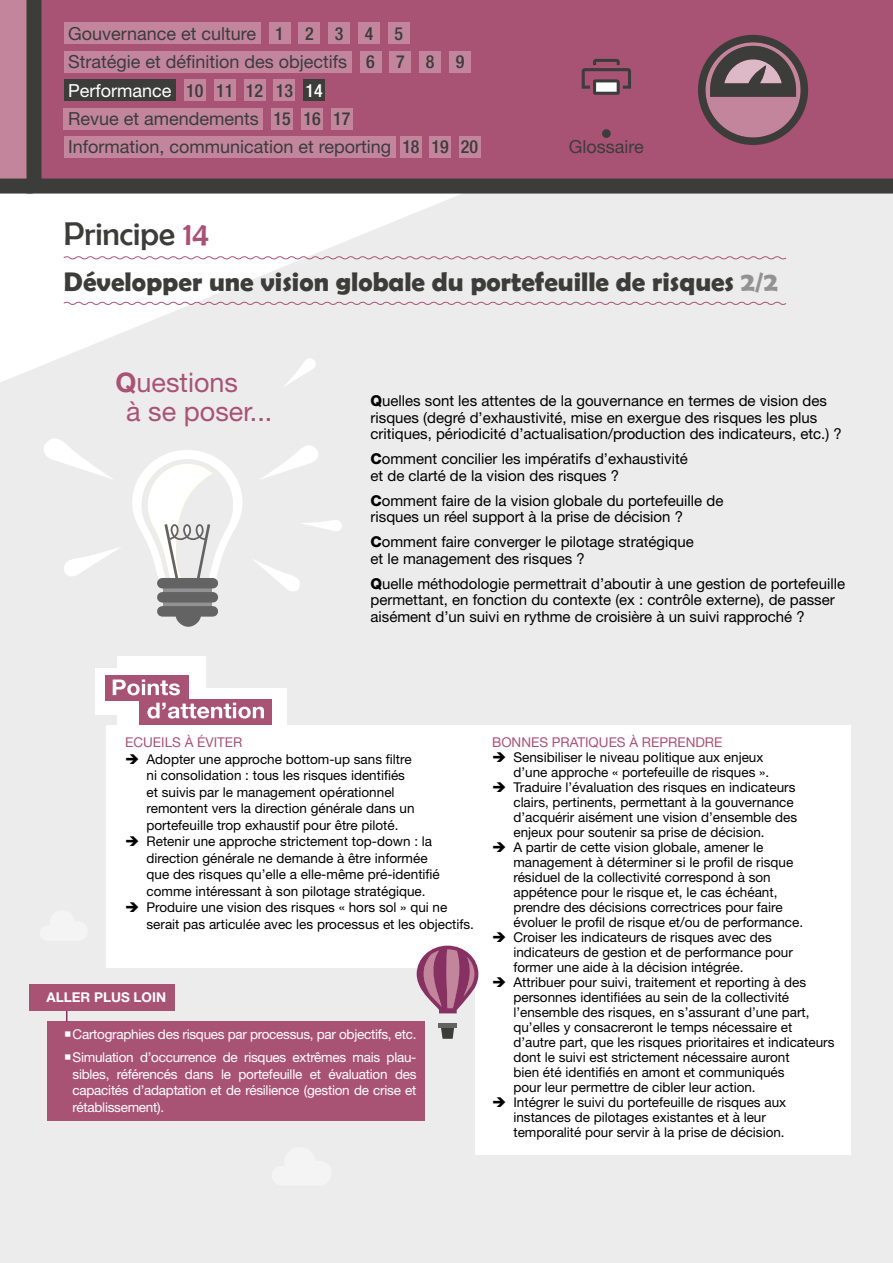
<style>
.page{position:relative;width:893px;height:1263px;background:#fff}
.page>*{position:absolute;margin:0;border:0;box-sizing:border-box;transform-origin:0 0}
.Principe{font:33px "Berlin Sans FB";color:#3c3c3b}
.T01_0_68_8_38{font:700 27px "Berlin Sans FB Demi";color:#3c3c3b}
.Question_a_se_poser{font:27px "Helvetica Neue LT Std";color:#a95374}
.t1{font:18px/28.5px "Helvetica Neue LT Std";color:#3c3c3b}
.Menu_CHIFFRES_White{font:500 condensed 18px "Helvetica Neue LT Std";color:#3c3c3b}
.t2{font:18px "Helvetica Neue LT Std";color:#fff}
.Menu_CHIFFRES_Grey{font:500 condensed 18px "Helvetica Neue LT Std";color:#fff}
.Question_a_se_poser-2{font:15px/16.5px "Helvetica Neue LT Std";color:#000}
.t3{font:13.5px/15px "Helvetica Neue LT Std";color:#000}
.t4{font:13.5px/16.5px "Helvetica Neue LT Std";letter-spacing:-.02em;color:#fff;text-align:justify}
.Texte_Courant_Juitif{font:13.5px "Helvetica Neue LT Std";color:#a95374}
.Texte_Courant_Juitif-2{font:700 13.5px "Helvetica Neue LT Std";color:#fff}
.s1{color:#a95374}
.s2{color:#929292}
.s3{font-weight:700}
.s4{font-weight:800}
</style>
<div class="page">
<div style="left:0;top:179px;width:893px;height:1084px;background:#ececec"></div>
<svg style="left:0;top:194px;width:443px;height:188px;fill:#fff"></svg>
<div style="left:0;top:0;width:33px;height:179px;background:#c2859c"></div>
<div style="left:0;top:179px;width:33px;height:15px;background:#3c3c3b"></div>
<svg style="left:19px;top:0;width:874px;height:201px;background:#a4607a"></svg>
<svg style="left:698px;top:34px;width:110px;height:111px;background:#855e6d"></svg>
<div style="left:304px;top:80px;width:21px;height:21px;background:#3c3c3b"></div>
<div style="left:184px;top:80px;width:21px;height:21px;background:#c2859c"></div>
<div style="left:475px;top:804px;width:375px;height:351px;background:#fff"></div>
<div style="left:106px;top:725px;width:744px;height:243px;background:#fff"></div>
<svg style="left:132px;top:450px;width:110px;height:142px"></svg>
<div style="left:163px;top:584px;width:48px;height:26px;background:linear-gradient(to right,#868686,#868686)"></div>
<div style="left:162px;top:578px;width:51px;height:10px;background:#646363"></div>
<div style="left:162px;top:592px;width:51px;height:10px;background:#646363"></div>
<div style="left:162px;top:606px;width:51px;height:11px;background:#646363"></div>
<svg style="left:176px;top:617px;width:25px;height:10px"></svg>
<svg style="left:44px;top:439px;width:68px;height:40px"></svg>
<svg style="left:64px;top:547px;width:56px;height:29px"></svg>
<svg style="left:261px;top:445px;width:57px;height:34px"></svg>
<svg style="left:253px;top:559px;width:47px;height:32px"></svg>
<svg style="left:302px;top:520px;width:40px;height:11px"></svg>
<svg style="left:282px;top:355px;width:35px;height:32px"></svg>
<div style="left:117px;top:656px;width:88px;height:61px;background:#fff"></div>
<div style="left:95px;top:668px;width:88px;height:47px;background:#fff"></div>
<div style="left:117px;top:688px;width:169px;height:44px;background:#fff"></div>
<div style="left:139px;top:699px;width:133px;height:26px;background:#a95374"></div>
<svg style="left:147px;top:703px;width:117px;height:15px"></svg>
<div style="left:105px;top:675px;width:84px;height:26px;background:#a95374"></div>
<svg style="left:113px;top:679px;width:67px;height:16px"></svg>
<div style="left:47px;top:1021px;width:378px;height:99px;background:#a95374"></div>
<div style="left:30px;top:984px;width:145px;height:26px;background:#a95374"></div>
<svg style="left:417px;top:946px;width:61px;height:67px"></svg>
<svg style="left:441px;top:1028px;width:13px;height:11px"></svg>
<div style="left:438px;top:1023px;width:19px;height:5px;background:#646363"></div>
<svg style="left:63px;top:255px;width:724px;height:5px"></svg>
<svg style="left:63px;top:301px;width:724px;height:5px"></svg>
<div style="left:602px;top:129px;width:9px;height:9px;background:#3c3c3b;border-radius:50%"></div>
<svg style="left:582px;top:59px;width:49px;height:36px;background:#8d5d6f"></svg>
<h3 class="t1" style="left:68px;top:19px;width:281px">Gouvernance et culture<br>Stratégie et définition des objectifs</h3>
<h3 class="t2" style="left:68px;top:79px;width:105px">Performance</h3>
<h3 class="t1" style="left:68px;top:104px;width:325px">Revue et amendements<br>Information, communication et reporting</h3>
<h3 class="Menu_CHIFFRES_White" style="left:275px;top:23px;width:10px">1</h3>
<h3 class="Menu_CHIFFRES_White" style="left:305px;top:23px;width:10px">2</h3>
<h3 class="Menu_CHIFFRES_White" style="left:335px;top:23px;width:10px">3</h3>
<h3 class="Menu_CHIFFRES_White" style="left:365px;top:23px;width:10px">4</h3>
<h3 class="Menu_CHIFFRES_White" style="left:395px;top:23px;width:10px">5</h3>
<h3 class="Menu_CHIFFRES_White" style="left:366px;top:51px;width:10px">6</h3>
<h3 class="Menu_CHIFFRES_White" style="left:426px;top:51px;width:10px">8</h3>
<h3 class="Menu_CHIFFRES_White" style="left:456px;top:51px;width:10px">9</h3>
<h3 class="Menu_CHIFFRES_White" style="left:396px;top:51px;width:10px">7</h3>
<p class="Menu_CHIFFRES_White" style="left:186px;top:79px;width:19px">10</p>
<p class="Menu_CHIFFRES_Grey" style="left:306px;top:79px;width:19px">14</p>
<h3 class="Menu_CHIFFRES_White" style="left:216px;top:79px;width:19px">11</h3>
<h3 class="Menu_CHIFFRES_White" style="left:246px;top:79px;width:19px">12</h3>
<h3 class="Menu_CHIFFRES_White" style="left:276px;top:79px;width:19px">13</h3>
<h3 class="Menu_CHIFFRES_White" style="left:274px;top:108px;width:19px">15</h3>
<h3 class="Menu_CHIFFRES_White" style="left:303px;top:108px;width:19px">16</h3>
<h3 class="Menu_CHIFFRES_White" style="left:333px;top:108px;width:19px">17</h3>
<h3 class="Menu_CHIFFRES_White" style="left:402px;top:136px;width:19px">18</h3>
<h3 class="Menu_CHIFFRES_White" style="left:432px;top:136px;width:19px">19</h3>
<h3 class="Menu_CHIFFRES_White" style="left:461px;top:136px;width:19px">20</h3>
<p class="Principe" style="left:64px;top:215px;width:147px">Principe <span class="s1">14</span></p>
<h3 class="t1" style="left:569px;top:133px;width:76px">Glossaire</h3>
<p class="T01_0_68_8_38" style="left:64px;top:266px;width:715px">Développer une vision globale du portefeuille de risques <span class="s2">2/2</span></p>
<p class="Question_a_se_poser" style="left:116px;top:367px;width:124px"><span class="s3">Q</span>uestions</p>
<p class="Question_a_se_poser" style="left:126px;top:395px;width:148px">à se poser...</p>
<p class="Question_a_se_poser-2" style="left:370px;top:392px;width:473px"><span class="s4">Q</span>uelles sont les attentes de la gouvernance en termes de vision des risques (degré d’exhaustivité, mise en exergue des risques les plus critiques, périodicité d’actualisation/production des indicateurs, etc.) ?</p>
<p class="Question_a_se_poser-2" style="left:370px;top:450px;width:319px"><span class="s4">C</span>omment concilier les impératifs d’exhaustivité et de clarté de la vision des risques ?</p>
<p class="Question_a_se_poser-2" style="left:370px;top:492px;width:354px"><span class="s4">C</span>omment faire de la vision globale du portefeuille de risques un réel support à la prise de décision ?</p>
<p class="Question_a_se_poser-2" style="left:370px;top:533px;width:325px"><span class="s4">C</span>omment faire converger le pilotage stratégique et le management des risques ?</p>
<p class="Question_a_se_poser-2" style="left:370px;top:575px;width:476px"><span class="s4">Q</span>uelle méthodologie permettrait d’aboutir à une gestion de portefeuille permettant, en fonction du contexte (ex : contrôle externe), de passer aisément d’un suivi en rythme de croisière à un suivi rapproché ?</p>
<p class="Texte_Courant_Juitif" style="left:125px;top:734px;width:119px">ECUEILS À ÉVITER</p>
<p class="t3" style="left:146px;top:750px;width:270px;line-height:16.5px">Adopter une approche bottom-up sans filtre ni consolidation : tous les risques identifiés et suivis par le management opérationnel remontent vers la direction générale dans un portefeuille trop exhaustif pour être piloté.</p>
<p class="t3" style="left:146px;top:833px;width:295px;line-height:16.5px">Retenir une approche strictement top-down : la direction générale ne demande à être informée que des risques qu’elle a elle-même pré-identifié comme intéressant à son pilotage stratégique.</p>
<p class="t3" style="left:146px;top:899px;width:329px;line-height:16.5px">Produire une vision des risques « hors sol » qui ne serait pas articulée avec les processus et les objectifs.</p>
<p class="Texte_Courant_Juitif-2" style="left:47px;top:989px;width:121px">ALLER PLUS LOIN</p>
<p class="t4" style="left:73px;top:1026px;width:345px">Cartographies des risques par processus, par objectifs, etc.</p>
<p class="t4" style="left:73px;top:1049px;width:345px">Simulation d’occurrence de risques extrêmes mais plau&shy;sibles, référencés dans le portefeuille et évaluation des capacités d’adaptation et de résilience (gestion de crise et rétablissement).</p>
<p class="Texte_Courant_Juitif" style="left:492px;top:734px;width:232px">BONNES PRATIQUES À REPRENDRE</p>
<p class="t3" style="left:513px;top:750px;width:257px">Sensibiliser le niveau politique aux enjeux d’une approche « portefeuille de risques ».</p>
<p class="t3" style="left:513px;top:780px;width:285px">Traduire l’évaluation des risques en indicateurs clairs, pertinents, permettant à la gouvernance d’acquérir aisément une vision d’ensemble des enjeux pour soutenir sa prise de décision.</p>
<p class="t3" style="left:513px;top:840px;width:291px">A partir de cette vision globale, amener le management à déterminer si le profil de risque résiduel de la collectivité correspond à son appétence pour le risque et, le cas échéant, prendre des décisions correctrices pour faire évoluer le profil de risque et/ou de performance.</p>
<p class="t3" style="left:513px;top:930px;width:281px">Croiser les indicateurs de risques avec des indicateurs de gestion et de performance pour former une aide à la décision intégrée.</p>
<p class="t3" style="left:513px;top:975px;width:323px">Attribuer pour suivi, traitement et reporting à des personnes identifiées au sein de la collectivité l’ensemble des risques, en s’assurant d’une part, qu’elles y consacreront le temps nécessaire et d’autre part, que les risques prioritaires et indicateurs dont le suivi est strictement nécessaire auront<br>bien été identifiés en amont et communiqués<br>pour leur permettre de cibler leur action.</p>
<p class="t3" style="left:513px;top:1095px;width:274px">Intégrer le suivi du portefeuille de risques aux instances de pilotages existantes et à leur temporalité pour servir à la prise de décision.</p>
</div>
